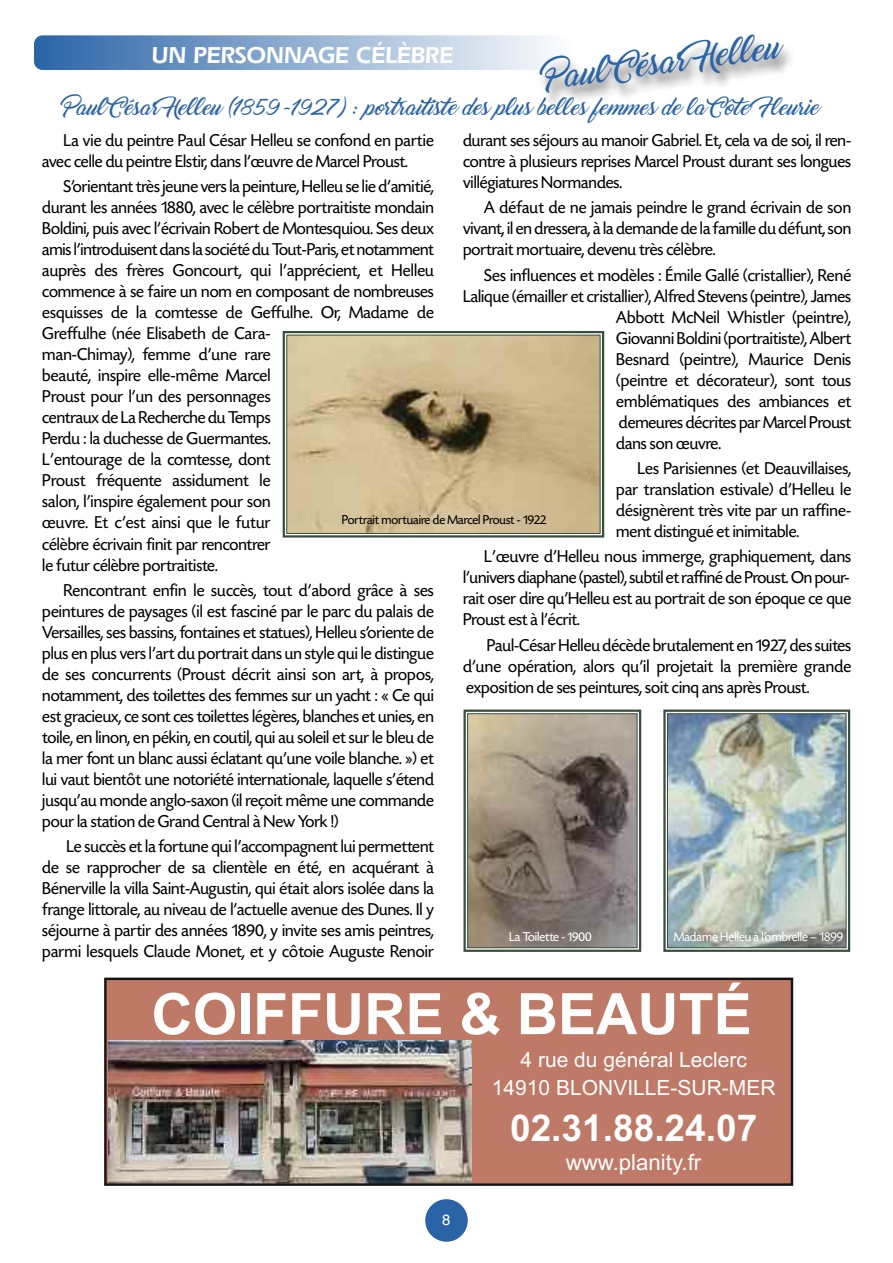
<style>
.page{position:relative;width:893px;height:1263px;background:#fff}
.page>*{position:absolute;margin:0;border:0;box-sizing:border-box;transform-origin:0 0}
.t1{font:700 57.15px "Arial";color:#fefefe}
.t2{font:700 37.05px "Arial";color:#fefefe}
.t3{font:27px "Marguerite";color:#2a63a6}
.t4{font:600 24px "Eras IT Cby BT";color:#fff}
.t5{font:22.2px "Arial";color:#fefefe}
.t6{font:21px/28.3px "Arial";color:#fefefe;text-align:center}
.t7{font:18px/21px "Today SH";color:#000;text-align:justify}
.t8{font:18px "Marguerite";color:#2a63a6}
.t9{font:15px "Helvetica";color:#fff}
.t10{font:13.5px "Today SH";color:#fff}
.t11{font:13.5px "Today SH";color:#000}
</style>
<div class="page">
<div style="left:425px;top:1199px;width:43px;height:43px;background:#2a63a6;border-radius:50%"></div>
<div style="left:105px;top:979px;width:687px;height:206px;background:#bf7967"></div>
<img style="left:108px;top:1040px;width:364px;height:143px">
<div style="left:104px;top:978px;width:689px;height:208px;border:2px solid #141313"></div>
<svg style="left:34px;top:35px;width:537px;height:35px;background:#89a9ce"></svg>
<img style="left:513px;top:35px;width:278px;height:70px">
<img style="left:469px;top:715px;width:166px;height:231px">
<div style="left:463px;top:709px;width:178px;height:243px;border:2px solid #384f3b"></div>
<div style="left:467px;top:713px;width:170px;height:235px;border:1px solid #384f3b"></div>
<img style="left:669px;top:715px;width:175px;height:231px">
<div style="left:663px;top:709px;width:187px;height:243px;border:2px solid #384f3b"></div>
<div style="left:667px;top:713px;width:179px;height:235px;border:1px solid #384f3b"></div>
<img style="left:288px;top:337px;width:310px;height:195px">
<div style="left:283px;top:331px;width:321px;height:206px;border:2px solid #384f3b"></div>
<div style="left:286px;top:335px;width:314px;height:199px;border:1px solid #384f3b"></div>
<h3 class="t4" style="left:152px;top:40px;width:303px">UN PERSONNAGE CÉLÈBRE</h3>
<h3 class="t3" style="left:543px;top:65px;width:238px;rotate:-8deg">Paul César Helleu</h3>
<p class="t7" style="left:42px;top:129px;width:393px;text-indent:21px">La vie du peintre Paul César Helleu se confond en partie avec celle du peintre Elstir, dans l’œuvre de Marcel Proust.</p>
<p class="t7" style="left:42px;top:176px;width:393px;text-align:left;text-indent:21px">S’orientanttrèsjeune versla peinture,Helleu se lie d’amitié, durant les années 1880, avec le célèbre portraitiste mondain Boldini, puis avec l’écrivain Robert de Montesquiou. Ses deux amisl’introduisent dansla société duTout-Paris, et notamment auprès des frères Goncourt, qui l’apprécient, et Helleu commence à se faire un nom en composant de nombreuses esquisses de la comtesse de Geffulhe. Or, Madame de Greffulhe (née Elisabeth de Cara-<br>man-Chimay), femme d’une rare<br>beauté, inspire elle-même Marcel<br>Proust pour l’un des personnages<br>centraux de La Recherche du Temps<br>Perdu : la duchesse de Guermantes.<br>L’entourage de la comtesse, dont<br>Proust fréquente assidument le<br>salon, l’inspire également pour son<br>œuvre. Et c’est ainsi que le futur<br>célèbre écrivain finit par rencontrer<br>le futur célèbre portraitiste.</p>
<p class="t7" style="left:42px;top:579px;width:393px;text-indent:21px">Rencontrant enfin le succès, tout d’abord grâce à ses peintures de paysages (il est fasciné par le parc du palais de Versailles, ses bassins, fontaines et statues), Helleu s’oriente de plus en plus vers l’art du portrait dans un style qui le distingue de ses concurrents (Proust décrit ainsi son art, à propos, notamment, des toilettes des femmes sur un yacht : « Ce qui est gracieux, ce sont ces toilettes légères, blanches et unies, en toile, en linon, en pékin, en coutil, qui au soleil et sur le bleu de la mer font un blanc aussi éclatant qu’une voile blanche. ») et lui vaut bientôt une notoriété internationale, laquelle s’étend jusqu’au monde anglo-saxon (il reçoit même une commande pour la station de Grand Central à New York !)</p>
<p class="t7" style="left:42px;top:835px;width:393px;text-indent:24px">Le succès et la fortune qui l’accompagnent lui permettent de se rapprocher de sa clientèle en été, en acquérant à Bénerville la villa Saint-Augustin, qui était alors isolée dans la frange littorale, au niveau de l’actuelle avenue des Dunes. Il y séjourne à partir des années 1890, y invite ses amis peintres, parmi lesquels Claude Monet, et y côtoie Auguste Renoir</p>
<p class="t8" style="left:64px;top:98px;width:756px">Paul César Helleu (1859-1927) : portraitiste des plus belles femmes de la Côte Fleurie</p>
<p class="t7" style="left:463px;top:129px;width:390px">durant ses séjours au manoir Gabriel. Et, cela va de soi, il ren&shy;contre à plusieurs reprises Marcel Proust durant ses longues villégiatures Normandes.</p>
<p class="t7" style="left:463px;top:197px;width:390px;text-indent:21px">A défaut de ne jamais peindre le grand écrivain de son vivant, il en dressera, à la demande de la famille du défunt,son portrait mortuaire, devenu très célèbre.</p>
<p class="t7" style="left:484px;top:264px;width:368px">Ses influences et modèles : Émile Gallé (cristallier), René</p>
<p class="t7" style="left:463px;top:285px;width:390px">Lalique (émailler et cristallier), Alfred Stevens (peintre), James</p>
<p class="t7" style="left:616px;top:306px;width:236px">Abbott McNeil Whistler (peintre),</p>
<p class="t7" style="left:616px;top:327px;width:236px">Giovanni Boldini (portraitiste),Albert</p>
<p class="t7" style="left:616px;top:348px;width:236px">Besnard (peintre), Maurice Denis</p>
<p class="t7" style="left:616px;top:369px;width:236px">(peintre et décorateur), sont tous</p>
<p class="t7" style="left:616px;top:390px;width:236px">emblématiques des ambiances et</p>
<p class="t7" style="left:619px;top:411px;width:234px">demeures décrites parMarcel Proust</p>
<p class="t7" style="left:616px;top:432px;width:106px">dans son œuvre.</p>
<p class="t7" style="left:616px;top:457px;width:236px;text-indent:21px">Les Parisiennes (et Deauvillaises, par translation estivale) d’Helleu le désignèrent très vite par un raffine&shy;ment distingué et inimitable.</p>
<p class="t7" style="left:463px;top:545px;width:390px;text-indent:21px">L’œuvre d’Helleu nous immerge, graphiquement, dans l’univers diaphane (pastel),subtil etraffiné de Proust.On pour&shy;rait oser dire qu’Helleu est au portrait de son époque ce que Proust est à l’écrit.</p>
<p class="t7" style="left:463px;top:634px;width:390px;text-indent:24px">Paul-CésarHelleu décède brutalement en 1927, dessuites d’une opération, alors qu’il projetait la première grande exposition de ses peintures, soit cinq ans après Proust.</p>
<p class="t11" style="left:342px;top:511px;width:206px">Portrait mortuaire de Marcel Proust - 1922</p>
<p class="t10" style="left:509px;top:928px;width:84px">La Toilette - 1900</p>
<p class="t10" style="left:674px;top:928px;width:171px">Madame Helleu à l’ombrelle – 1899</p>
<h1 class="t1" style="left:151px;top:981px;width:602px">COIFFURE &amp; BEAUTÉ</h1>
<p class="t6" style="left:492px;top:1045px;width:285px">4 rue du général Leclerc<br>14910 BLONVILLE-SUR-MER</p>
<h2 class="t2" style="left:510px;top:1107px;width:249px">02.31.88.24.07</h2>
<p class="t5" style="left:566px;top:1149px;width:137px">www.planity.fr</p>
<p class="t9" style="left:442px;top:1211px;width:10px">8</p>
</div>
